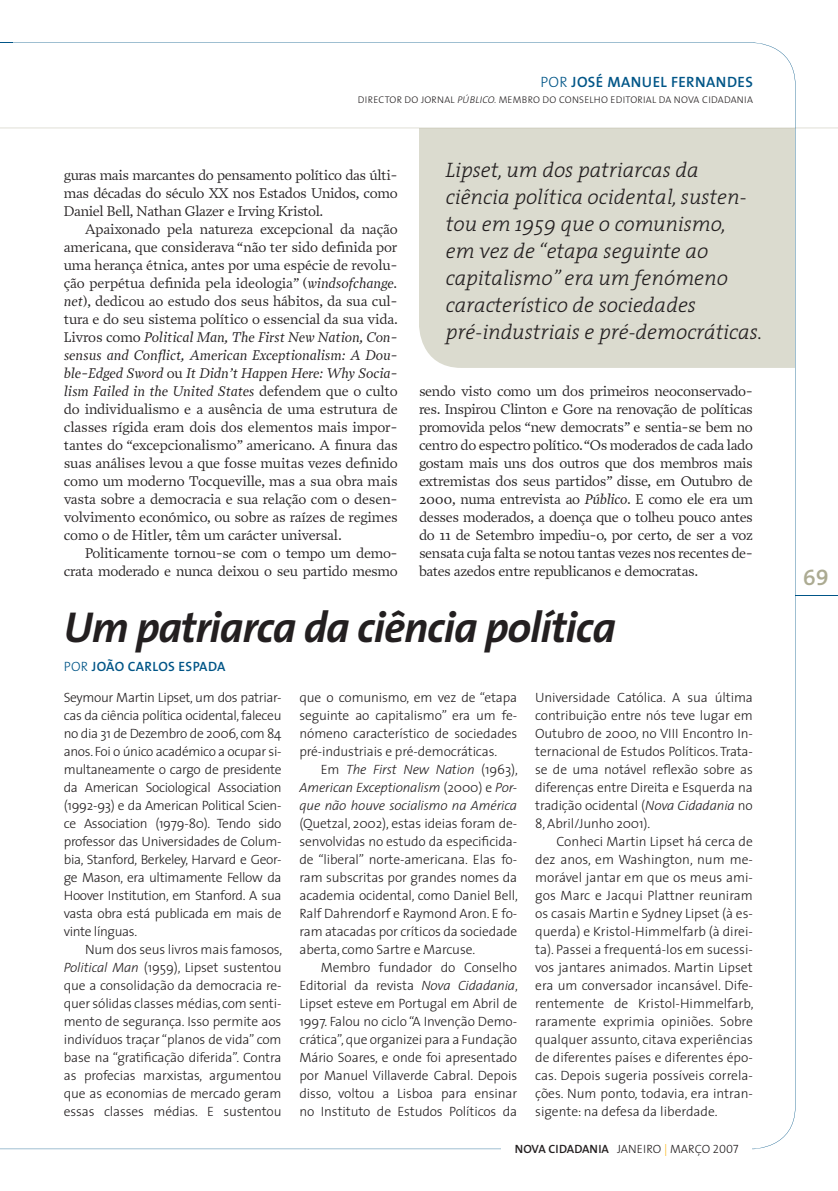
<style>
.page{position:relative;width:838px;height:1191px;background:#fff}
.page>*{position:absolute;margin:0;border:0;box-sizing:border-box;transform-origin:0 0}
.t1{font:italic 700 43.5px "The Sans";letter-spacing:-.025em;color:#231f20}
.t2{font:22.5px "The Serif Semi Bold Caps";color:#acab92}
.t3{font:italic 300 21px/27px "The Serif";color:#231f20}
.t4{font:600 15px "The Sans";letter-spacing:.025em;color:#005587}
.t5{font:14.25px/18px "Prensa";letter-spacing:-.025em;color:#231f20;text-align:justify}
.t6{font:300 13.5px/18px "The Sans";letter-spacing:-.01em;color:#231f20;text-align:justify}
.t7{font:italic 300 13.5px/18px "The Sans";letter-spacing:-.01em;color:#231f20;text-align:justify}
.t8{font:600 13.5px "The Sans";letter-spacing:.025em;color:#005587}
.t9{font:12px "The Sans Light Caps";letter-spacing:.005em;color:#231f20}
.t10{font:300 9.75px "The Sans";letter-spacing:.025em;color:#231f20}
.s1{font-weight:300}
.s2{font-style:italic}
.s3{font-style:normal}
.s4{font-family:"The Sans";font-weight:600}
.s5{color:#fcb615}
</style>
<div class="page">
<svg style="left:0;top:43px;width:795px;height:325px"></svg>
<p class="t4" style="left:540px;top:69px;width:214px"><span class="s1">POR</span> JOSÉ MANUEL FERNANDES</p>
<p class="t10" style="left:358px;top:92px;width:396px">DIRECTOR DO JORNAL <span class="s2">PÚBLICO.</span> MEMBRO DO CONSELHO EDITORIAL DA NOVA CIDADANIA</p>
<p class="t5" style="left:64px;top:166px;width:335px">guras mais marcantes do pensamento político das últi&shy;mas décadas do século XX nos Estados Unidos, como Daniel Bell, Nathan Glazer e Irving Kristol.</p>
<p class="t5" style="left:64px;top:220px;width:336px;text-indent:21px">Apaixonado pela natureza excepcional da nação americana, que considerava “não ter sido definida por uma herança étnica, antes por uma espécie de revolu&shy;ção perpétua definida pela ideologia” (<span class="s2">windsofchange. net</span>), dedicou ao estudo dos seus hábitos, da sua cul&shy;tura e do seu sistema político o essencial da sua vida.<br>Livros como <span class="s2">Political Man, The First New Nation, Con&shy;sensus and Conflict, American Exceptionalism: A Dou&shy;ble-Edged Sword</span> ou <span class="s2">It Didn’t Happen Here: Why Socia&shy;lism Failed in the United States</span> defendem que o culto do individualismo e a ausência de uma estrutura de classes rígida eram dois dos elementos mais impor&shy;tantes do “excepcionalismo” americano. A finura das suas análises levou a que fosse muitas vezes definido como um moderno Tocqueville, mas a sua obra mais vasta sobre a democracia e sua relação com o desen&shy;volvimento económico, ou sobre as raízes de regimes como o de Hitler, têm um carácter universal.</p>
<p class="t5" style="left:64px;top:544px;width:335px;text-align:right">Politicamente tornou-se com o tempo um demo&shy;crata moderado e nunca deixou o seu partido mesmo</p>
<h3 class="t3" style="left:446px;top:155px;width:318px">Lipset, um dos patriarcas da ciência política ocidental, susten&shy;tou em 1959 que o comunismo,<br>em vez de “etapa seguinte ao capitalismo” era um fenómeno característico de sociedades pré-industriais e pré-democráticas.</h3>
<p class="t5" style="left:419px;top:382px;width:335px">sendo visto como um dos primeiros neoconservado&shy;res. Inspirou Clinton e Gore na renovação de políticas promovida pelos “new democrats” e sentia-se bem no centro do espectro político. “Os moderados de cada lado gostam mais uns dos outros que dos membros mais extremistas dos seus partidos” disse, em Outubro de 2000, numa entrevista ao <span class="s2">Público</span>. E como ele era um desses moderados, a doença que o tolheu pouco antes do 11 de Setembro impediu-o, por certo, de ser a voz sensata cuja falta se notou tantas vezes nos recentes de&shy;bates azedos entre republicanos e democratas.</p>
<h1 class="t1" style="left:64px;top:591px;width:553px">Um patriarca da ciência política</h1>
<p class="t8" style="left:64px;top:655px;width:163px"><span class="s1">POR</span> JOÃO CARLOS ESPADA</p>
<p class="t6" style="left:64px;top:688px;width:219px">Seymour Martin Lipset, um dos patriar&shy;cas da ciência política ocidental, faleceu no dia 31 de Dezembro de 2006, com 84 anos. Foi o único académico a ocupar si&shy;multaneamente o cargo de presidente da American Sociological Association (1992-93) e da American Political Scien&shy;ce Association (1979-80). Tendo sido professor das Universidades de Colum&shy;bia, Stanford, Berkeley, Harvard e Geor&shy;ge Mason, era ultimamente Fellow da Hoover Institution, em Stanford. A sua vasta obra está publicada em mais de vinte línguas.</p>
<p class="t6" style="left:64px;top:940px;width:220px;text-indent:21px">Num dos seus livros mais famosos, <span class="s2">Political Man</span> (1959), Lipset sustentou que a consolidação da democracia re&shy;quer sólidas classes médias, com senti&shy;mento de segurança. Isso permite aos indivíduos traçar “planos de vida” com base na “gratificação diferida”. Contra as profecias marxistas, argumentou que as economias de mercado geram essas classes médias. E sustentou</p>
<p class="t6" style="left:299px;top:688px;width:219px">que o comunismo, em vez de “etapa seguinte ao capitalismo” era um fe&shy;nómeno característico de sociedades pré-industriais e pré-democráticas.</p>
<p class="t7" style="left:299px;top:760px;width:220px;text-indent:21px"><span class="s3">Em</span> The First New Nation <span class="s3">(1963), </span>American Exceptionalism <span class="s3">(2000) e</span> Por&shy;que não houve socialismo na América</p>
<p class="t6" style="left:299px;top:814px;width:220px">(Quetzal, 2002), estas ideias foram de&shy;senvolvidas no estudo da especificida&shy;de “liberal” norte-americana. Elas fo&shy;ram subscritas por grandes nomes da academia ocidental, como Daniel Bell, Ralf Dahrendorf e Raymond Aron. E fo&shy;ram atacadas por críticos da sociedade aberta, como Sartre e Marcuse.</p>
<p class="t6" style="left:299px;top:958px;width:220px;text-indent:21px">Membro fundador do Conselho Editorial da revista <span class="s2">Nova Cidadania</span>, Lipset esteve em Portugal em Abril de 1997. Falou no ciclo “A Invenção Demo&shy;crática”, que organizei para a Fundação Mário Soares, e onde foi apresentado por Manuel Villaverde Cabral. Depois disso, voltou a Lisboa para ensinar no Instituto de Estudos Políticos da</p>
<p class="t6" style="left:535px;top:688px;width:219px">Universidade Católica. A sua última contribuição entre nós teve lugar em Outubro de 2000, no VIII Encontro In&shy;ternacional de Estudos Políticos. Trata&shy;se de uma notável reflexão sobre as diferenças entre Direita e Esquerda na tradição ocidental (<span class="s2">Nova Cidadania</span> no 8, Abril/Junho 2001).</p>
<p class="t6" style="left:535px;top:832px;width:220px;text-indent:21px">Conheci Martin Lipset há cerca de dez anos, em Washington, num me&shy;morável jantar em que os meus ami&shy;gos Marc e Jacqui Plattner reuniram os casais Martin e Sydney Lipset (à es&shy;querda) e Kristol-Himmelfarb (à direi&shy;ta). Passei a frequentá-los em sucessi&shy;vos jantares animados. Martin Lipset era um conversador incansável. Dife&shy;rentemente de Kristol-Himmelfarb, raramente exprimia opiniões. Sobre qualquer assunto, citava experiências de diferentes países e diferentes épo&shy;cas. Depois sugeria possíveis correla&shy;ções. Num ponto, todavia, era intran&shy;sigente: na defesa da liberdade.</p>
<p class="t9" style="left:515px;top:1139px;width:225px"><span class="s4">NOVA CIDADANIA</span> JANEIRO <span class="s5">|</span> MARÇO 2007</p>
<h2 class="t2" style="left:803px;top:559px;width:28px">69</h2>
</div>
